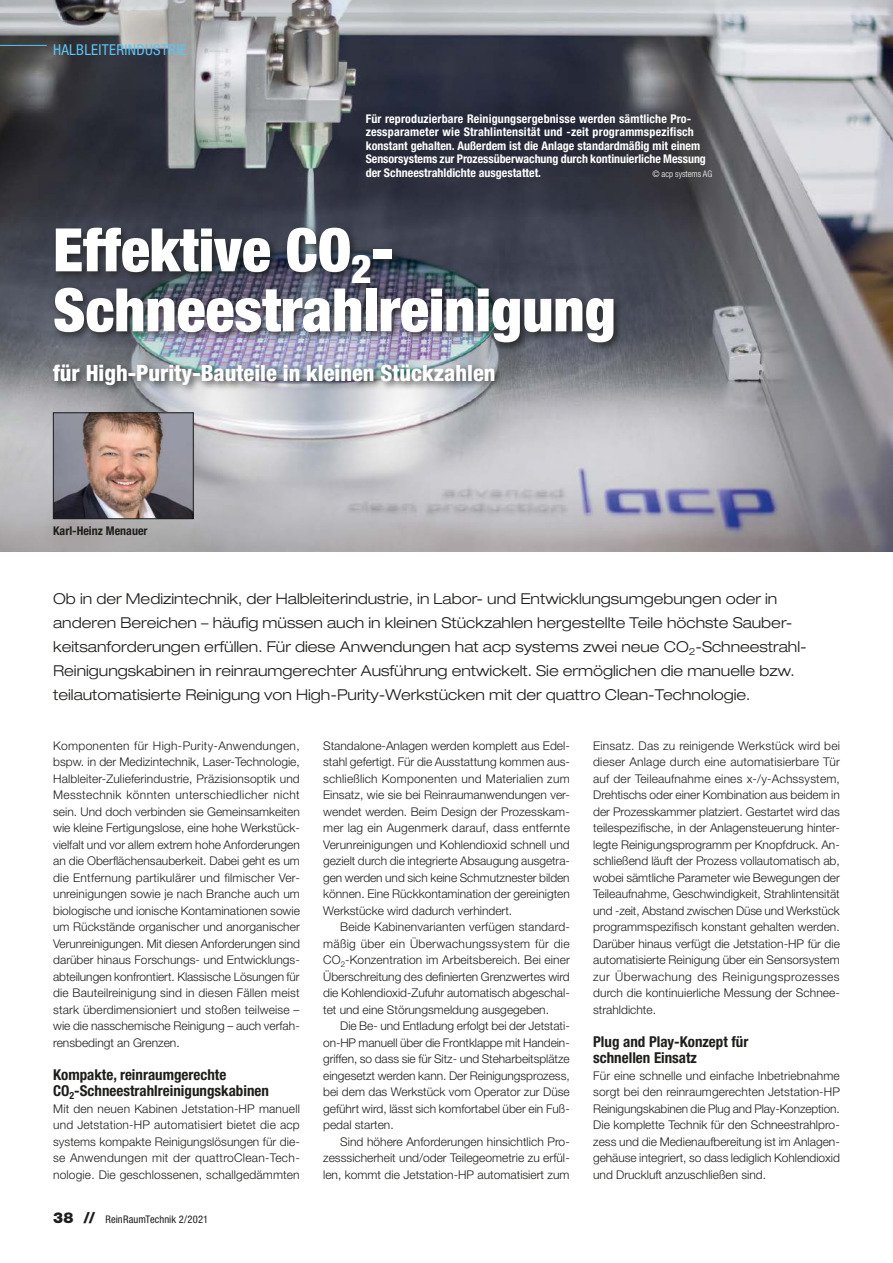
<style>
.page{position:relative;width:893px;height:1263px;background:#fff}
.page>*{position:absolute;margin:0;border:0;box-sizing:border-box;transform-origin:0 0}
._10_Headline{font:900 condensed 60px/60px "Helvetica Neue LT Std";color:#fff}
._20_Subline{font:800 condensed 22.5px "Helvetica Neue LT Std";color:#fff}
._40_Intro{font:300 expanded 15px/24px "Helvetica Neue LT Std";color:#1d1d1b}
._50_Texthead{font:700 condensed 15px/16.5px "Helvetica Neue LT Std";color:#1d1d1b}
.t1{font:condensed 15px "Helvetica Neue LT Std";color:#5bc5f2}
._31_Fließtext_Erster{font:300 12px/16.5px "Helvetica Neue LT Std";color:#1d1d1b;text-align:justify}
._30_Fließtext{font:300 12px/16.5px "Helvetica Neue LT Std";color:#1d1d1b;text-align:justify}
._90_Bildlegende{font:700 condensed 12px/13.5px "Helvetica Neue LT Std";color:#fff}
._81_Adressen_fett{font:700 condensed 12px "Helvetica Neue LT Std";color:#1d1d1b}
.t2{font:condensed 10.5px "Helvetica Neue LT Std";letter-spacing:.01em;color:#1d1d1b}
._90_Bildlegende-2{font:300 condensed 9px "Helvetica Neue LT Std";color:#fff}
.s1{font-weight:900;font-stretch:normal;font-size:15px}
</style>
<div class="page">
<img style="left:0;top:0;width:893px;height:552px">
<div style="left:50px;top:224px;width:573px;height:171px;background:#1d1d1b;opacity:.75"></div>
<img style="left:55px;top:415px;width:136px;height:102px">
<div style="left:53px;top:413px;width:140px;height:106px;border:1px solid #1d1d1b"></div>
<hr style="left:0;top:45px;width:47px;height:1px;background:#5bc5f2">
<p class="t1" style="left:53px;top:41px;width:17px">HALBLEITERINDUSTRIE</p>
<p class="_90_Bildlegende" style="left:366px;top:112px;width:342px">Für reproduzierbare Reinigungsergebnisse werden sämtliche Pro&shy;zessparameter wie Strahlintensität und -zeit programmspezifisch konstant gehalten. Außerdem ist die Anlage standardmäßig mit einem Sensorsystems zur Prozessüberwachung durch kontinuierliche Messung der Schneestrahldichte ausgestattet.</p>
<p class="_90_Bildlegende-2" style="left:652px;top:168px;width:61px">© acp systems AG</p>
<p class="_10_Headline" style="left:53px;top:219px;width:564px">Effektive CO<sub>2</sub>-<br>Schneestrahlreinigung</p>
<p class="_20_Subline" style="left:53px;top:359px;width:444px">für High-Purity-Bauteile in kleinen Stückzahlen</p>
<p class="_81_Adressen_fett" style="left:53px;top:524px;width:96px">Karl-Heinz Menauer</p>
<p class="_40_Intro" style="left:53px;top:586px;width:755px">Ob in der Medizintechnik, der Halbleiterindustrie, in Labor- und Entwicklungsumgebungen oder in anderen Bereichen – häufig müssen auch in kleinen Stückzahlen hergestellte Teile höchste Sauber&shy;keitsanforderungen erfüllen. Für diese Anwendungen hat acp systems zwei neue CO<sub>2</sub>-Schneestrahl-Reinigungskabinen in reinraumgerechter Ausführung entwickelt. Sie ermöglichen die manuelle bzw. teilautomatisierte Reinigung von High-Purity-Werkstücken mit der quattro Clean-Technologie.</p>
<p class="_31_Fließtext_Erster" style="left:53px;top:737px;width:248px">Komponenten für High-Purity-Anwendungen, bspw. in der Medizintechnik, Laser-Technologie, Halbleiter-Zulieferindustrie, Präzisionsoptik und Messtechnik könnten unterschiedlicher nicht sein. Und doch verbinden sie Gemeinsamkeiten wie kleine Fertigungslose, eine hohe Werkstück&shy;vielfalt und vor allem extrem hohe Anforderungen an die Oberflächensauberkeit. Dabei geht es um die Entfernung partikulärer und filmischer Ver&shy;unreinigungen sowie je nach Branche auch um biologische und ionische Kontaminationen sowie um Rückstände organischer und anorganischer Verunreinigungen. Mit diesen Anforderungen sind darüber hinaus Forschungs- und Entwicklungs&shy;abteilungen konfrontiert. Klassische Lösungen für die Bauteilreinigung sind in diesen Fällen meist stark überdimensioniert und stoßen teilweise – wie die nasschemische Reinigung – auch verfah&shy;rensbedingt an Grenzen.</p>
<p class="_50_Texthead" style="left:53px;top:1066px;width:217px">Kompakte, reinraumgerechte<br>CO<sub>2</sub>-Schneestrahlreinigungskabinen</p>
<p class="_31_Fließtext_Erster" style="left:53px;top:1100px;width:248px">Mit den neuen Kabinen Jetstation-HP manuell und Jetstation-HP automatisiert bietet die acp systems kompakte Reinigungslösungen für die&shy;se Anwendungen mit der quattroClean-Tech&shy;nologie. Die geschlossenen, schallgedämmten</p>
<p class="_31_Fließtext_Erster" style="left:323px;top:737px;width:248px">Standalone-Anlagen werden komplett aus Edel&shy;stahl gefertigt. Für die Ausstattung kommen aus&shy;schließlich Komponenten und Materialien zum Einsatz, wie sie bei Reinraumanwendungen ver&shy;wendet werden. Beim Design der Prozesskam&shy;mer lag ein Augenmerk darauf, dass entfernte Verunreinigungen und Kohlendioxid schnell und gezielt durch die integrierte Absaugung ausgetra&shy;gen werden und sich keine Schmutznester bilden können. Eine Rückkontamination der gereinigten Werkstücke wird dadurch verhindert.</p>
<p class="_30_Fließtext" style="left:323px;top:919px;width:248px;text-indent:17px">Beide Kabinenvarianten verfügen standard&shy;mäßig über ein Überwachungssystem für die CO<sub>2</sub>-Konzentration im Arbeitsbereich. Bei einer Überschreitung des definierten Grenzwertes wird die Kohlendioxid-Zufuhr automatisch abgeschal&shy;tet und eine Störungsmeldung ausgegeben.</p>
<p class="_30_Fließtext" style="left:323px;top:1018px;width:248px;text-indent:17px">Die Be- und Entladung erfolgt bei der Jetstati&shy;on-HP manuell über die Frontklappe mit Handein&shy;griffen, so dass sie für Sitz- und Steharbeitsplätze eingesetzt werden kann. Der Reinigungsprozess, bei dem das Werkstück vom Operator zur Düse geführt wird, lässt sich komfortabel über ein Fuß&shy;pedal starten.</p>
<p class="_30_Fließtext" style="left:323px;top:1133px;width:248px;text-indent:17px">Sind höhere Anforderungen hinsichtlich Pro&shy;zesssicherheit und/oder Teilegeometrie zu erfül&shy;len, kommt die Jetstation-HP automatisiert zum</p>
<p class="_30_Fließtext" style="left:593px;top:737px;width:248px">Einsatz. Das zu reinigende Werkstück wird bei dieser Anlage durch eine automatisierbare Tür auf der Teileaufnahme eines x-/y-Achssystem, Drehtischs oder einer Kombination aus beidem in der Prozesskammer platziert. Gestartet wird das teilespezifische, in der Anlagensteuerung hinter&shy;legte Reinigungsprogramm per Knopfdruck. An&shy;schließend läuft der Prozess vollautomatisch ab, wobei sämtliche Parameter wie Bewegungen der Teileaufnahme, Geschwindigkeit, Strahlintensität und -zeit, Abstand zwischen Düse und Werkstück programmspezifisch konstant gehalten werden.<br>Darüber hinaus verfügt die Jetstation-HP für die automatisierte Reinigung über ein Sensorsystem zur Überwachung des Reinigungsprozesses durch die kontinuierliche Messung der Schnee&shy;strahldichte.</p>
<p class="_50_Texthead" style="left:593px;top:1033px;width:157px">Plug and Play-Konzept für schnellen Einsatz</p>
<p class="_31_Fließtext_Erster" style="left:593px;top:1067px;width:248px">Für eine schnelle und einfache Inbetriebnahme sorgt bei den reinraumgerechten Jetstation-HP Reinigungskabinen die Plug and Play-Konzeption.<br>Die komplette Technik für den Schneestrahlpro&shy;zess und die Medienaufbereitung ist im Anlagen&shy;gehäuse integriert, so dass lediglich Kohlendioxid und Druckluft anzuschließen sind.</p>
<p class="t2" style="left:53px;top:1213px;width:157px"><span class="s1">38 //</span> REINRAUMTECHNIK 2/2021</p>
</div>
